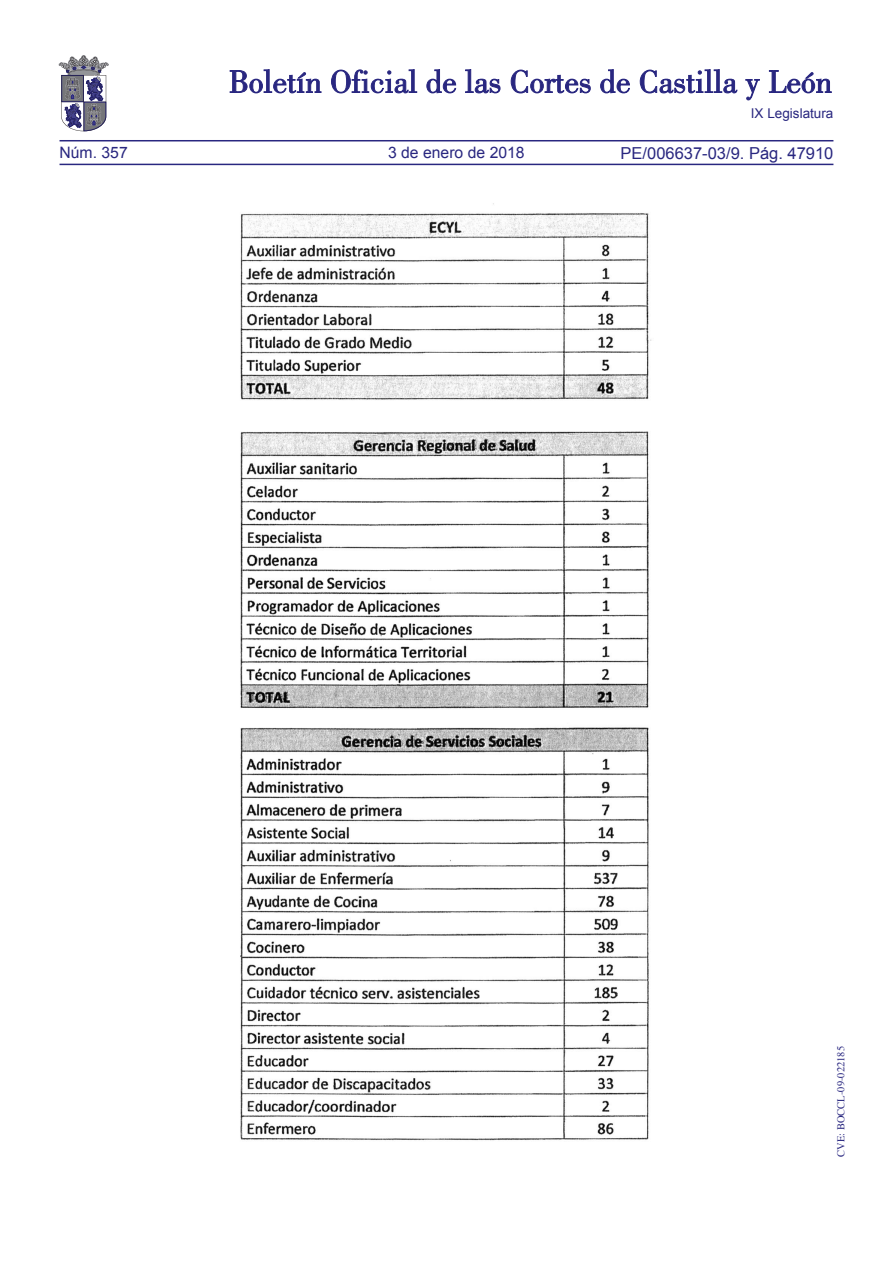
<style>
.page{position:relative;width:893px;height:1263px;background:#fff}
.page>*{position:absolute;margin:0;border:0;box-sizing:border-box;transform-origin:0 0}
.t1{font:16.5px "Arial";color:#292780}
.t2{font:15.75px "Arial";color:#292780}
.t3{font:13.5px "Arial";color:#292780}
.t4{font:10.5px "Times";color:#292780}
</style>
<div class="page">
<hr style="left:60px;top:164px;width:773px;height:1px;background:#292780">
<hr style="left:60px;top:140px;width:773px;height:1px;background:#292780">
<svg style="left:230px;top:69px;width:91px;height:24px"></svg>
<svg style="left:331px;top:69px;width:86px;height:24px"></svg>
<svg style="left:426px;top:69px;width:30px;height:24px"></svg>
<svg style="left:465px;top:69px;width:35px;height:24px"></svg>
<svg style="left:511px;top:70px;width:80px;height:23px"></svg>
<svg style="left:600px;top:69px;width:30px;height:24px"></svg>
<svg style="left:640px;top:69px;width:97px;height:24px"></svg>
<svg style="left:745px;top:79px;width:15px;height:21px"></svg>
<svg style="left:769px;top:70px;width:62px;height:23px"></svg>
<svg style="left:59px;top:55px;width:49px;height:76px"></svg>
<img style="left:240px;top:203px;width:412px;height:938px">
<p class="t2" style="left:60px;top:142px;width:70px">Núm. 357</p>
<p class="t2" style="left:388px;top:142px;width:138px">3 de enero de 2018</p>
<p class="t3" style="left:751px;top:105px;width:84px">IX Legislatura</p>
<p class="t1" style="left:621px;top:142px;width:214px">PE/006637-03/9. Pág. 47910</p>
<p class="t4" style="left:831px;top:1157px;width:112px;rotate:-90deg">CVE: BOCCL-09-022185</p>
</div>
